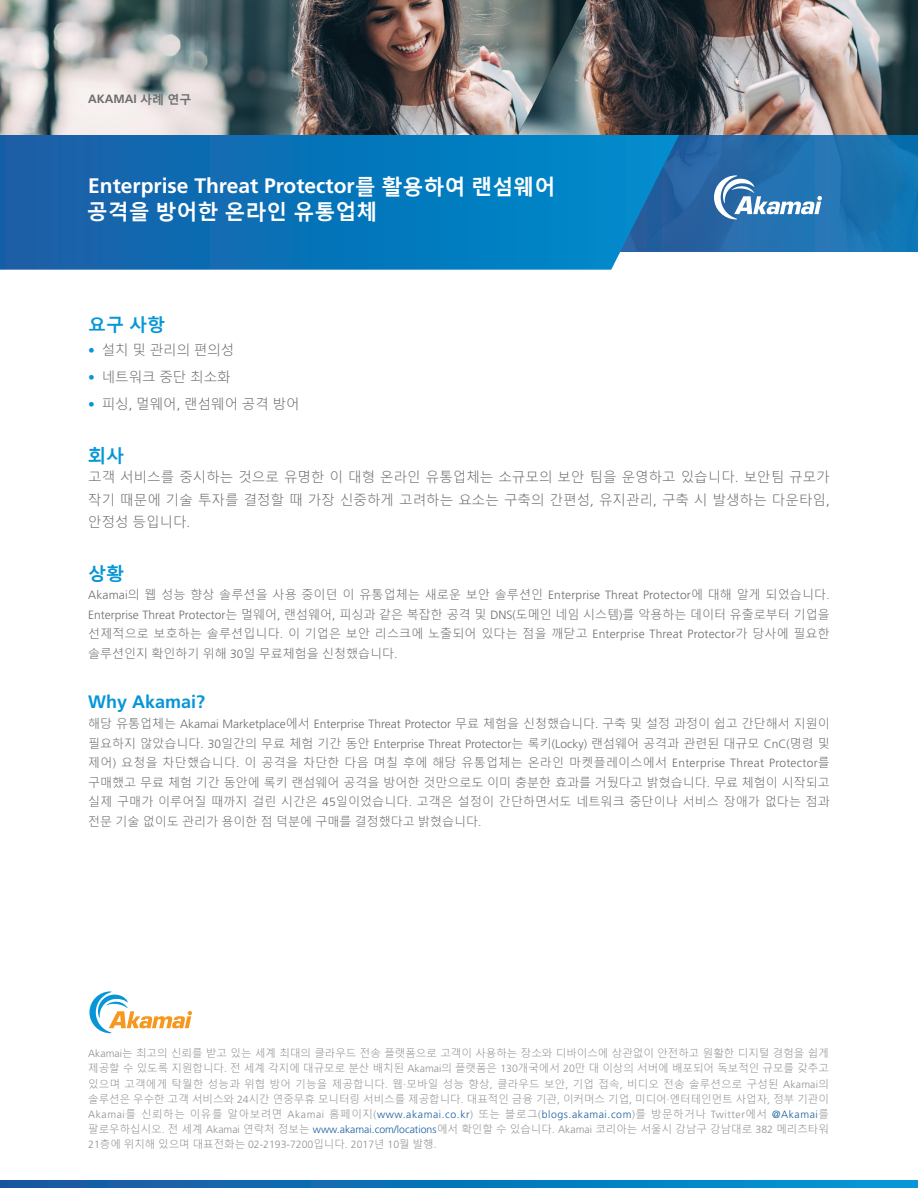
<style>
.page{position:relative;width:918px;height:1188px;background:#fff}
.page>*{position:absolute;margin:0;border:0;box-sizing:border-box;transform-origin:0 0}
.t1{font:700 21px "Frutiger";color:#fff}
.t2{font:700 21px "Malgun Gothic";color:#fff}
.t3{font:700 18px "Frutiger";color:#0696d7}
.t4{font:700 18px "Malgun Gothic";color:#0696d7}
.t5{font:300 13.5px/22.5px "Malgun Gothic";letter-spacing:.005em;color:#6c6d70;text-align:justify}
.t6{font:300 12px/19.5px "Malgun Gothic";letter-spacing:.01em;color:#6c6d70;text-align:justify}
.t7{font:300 12px "Frutiger";color:#6c6d70}
.t8{font:700 12px "Frutiger";color:#6c6d70}
.t9{font:300 10.5px/15px "Malgun Gothic";color:#8e9091;text-align:justify}
.t10{font:300 10.5px "Frutiger";letter-spacing:.055em;color:#175d9e}
.t11{font:300 10.5px "Frutiger";color:#8e9091}
.s1{font-family:"Malgun Gothic"}
.s2{font-family:"Frutiger";color:#0696d7}
.s3{font-family:"Frutiger"}
.s4{color:#8e9091}
.s5{font-family:"Malgun Gothic";color:#8e9091}
.s6{font-family:"Frutiger";color:#175d9e}
</style>
<div class="page">
<img style="left:586px;top:0;width:332px;height:135px">
<img style="left:0;top:0;width:586px;height:135px">
<svg style="left:679px;top:135px;width:239px;height:116px;background:#1f6fad"></svg>
<svg style="left:0;top:1181px;width:918px;height:7px;background:#0a76bb"></svg>
<svg style="left:714px;top:175px;width:108px;height:44px"></svg>
<svg style="left:0;top:135px;width:679px;height:135px;background:#0e74b8"></svg>
<svg style="left:89px;top:991px;width:103px;height:42px"></svg>
<p class="t8" style="left:88px;top:92px;width:105px">AKAMAI <span class="s1">사례 연구</span></p>
<h1 class="t1" style="left:88px;top:173px;width:469px">Enterprise Threat Protector<span class="s1">를 활용하여 랜섬웨어</span></h1>
<h1 class="t2" style="left:87px;top:198px;width:292px">공격을 방어한 온라인 유통업체</h1>
<h2 class="t4" style="left:88px;top:313px;width:79px">요구 사항</h2>
<p class="t5" style="left:88px;top:339px;width:148px"><span class="s2">•</span> 설치 및 관리의 편의성</p>
<p class="t5" style="left:88px;top:366px;width:144px"><span class="s2">•</span> 네트워크 중단 최소화</p>
<p class="t5" style="left:88px;top:393px;width:213px"><span class="s2">•</span> 피싱<span class="s3">,</span> 멀웨어<span class="s3">,</span> 랜섬웨어 공격 방어</p>
<h2 class="t4" style="left:88px;top:443px;width:38px">회사</h2>
<p class="t5" style="left:88px;top:466px;width:743px">고객 서비스를 중시하는 것으로 유명한 이 대형 온라인 유통업체는 소규모의 보안 팀을 운영하고 있습니다<span class="s3">.</span> 보안팀 규모가 작기 때문에 기술 투자를 결정할 때 가장 신중하게 고려하는 요소는 구축의 간편성<span class="s3">,</span> 유지관리<span class="s3">,</span> 구축 시 발생하는 다운타임<span class="s3">, </span>안정성 등입니다<span class="s3">.</span></p>
<h2 class="t4" style="left:88px;top:562px;width:38px">상황</h2>
<p class="t6" style="left:88px;top:585px;width:743px"><span class="s3">Akamai</span>의 웹 성능 향상 솔루션을 사용 중이던 이 유통업체는 새로운 보안 솔루션인 <span class="s3">Enterprise Threat Protector</span>에 대해 알게 되었습니다<span class="s3">.<br>Enterprise Threat Protector</span>는 멀웨어<span class="s3">,</span> 랜섬웨어<span class="s3">,</span> 피싱과 같은 복잡한 공격 및 <span class="s3">DNS(</span>도메인 네임 시스템<span class="s3">)</span>를 악용하는 데이터 유출로부터 기업을 선제적으로 보호하는 솔루션입니다<span class="s3">.</span> 이 기업은 보안 리스크에 노출되어 있다는 점을 깨닫고 <span class="s3">Enterprise Threat Protector</span>가 당사에 필요한 솔루션인지 확인하기 위해 <span class="s3">30</span>일 무료체험을 신청했습니다<span class="s3">.</span></p>
<h2 class="t3" style="left:88px;top:691px;width:119px">Why Akamai?</h2>
<p class="t7" style="left:88px;top:717px;width:743px"><span class="s1">해당 유통업체는</span> Akamai Marketplace<span class="s1">에서</span> Enterprise Threat Protector <span class="s1">무료 체험을 신청했습니다</span>. <span class="s1">구축 및 설정 과정이 쉽고 간단해서 지원이</span></p>
<p class="t6" style="left:88px;top:734px;width:743px">필요하지 않았습니다<span class="s3">. 30</span>일간의 무료 체험 기간 동안 <span class="s3">Enterprise Threat Protector</span>는 록키<span class="s3">(Locky)</span> 랜섬웨어 공격과 관련된 대규모 <span class="s3">CnC(</span>명령 및 제어<span class="s3">)</span> 요청을 차단했습니다<span class="s3">.</span> 이 공격을 차단한 다음 며칠 후에 해당 유통업체는 온라인 마켓플레이스에서 <span class="s3">Enterprise Threat Protector</span>를 구매했고 무료 체험 기간 동안에 록키 랜섬웨어 공격을 방어한 것만으로도 이미 충분한 효과를 거뒀다고 밝혔습니다<span class="s3">.</span> 무료 체험이 시작되고 실제 구매가 이루어질 때까지 걸린 시간은 <span class="s3">45</span>일이었습니다<span class="s3">.</span> 고객은 설정이 간단하면서도 네트워크 중단이나 서비스 장애가 없다는 점과 전문 기술 없이도 관리가 용이한 점 덕분에 구매를 결정했다고 밝혔습니다<span class="s3">.</span></p>
<p class="t9" style="left:88px;top:1046px;width:742px"><span class="s3">Akamai</span>는 최고의 신뢰를 받고 있는 세계 최대의 클라우드 전송 플랫폼으로 고객이 사용하는 장소와 디바이스에 상관없이 안전하고 원활한 디지털 경험을 쉽게 제공할 수 있도록 지원합니다<span class="s3">.</span> 전 세계 각지에 대규모로 분산 배치된 <span class="s3">Akamai</span>의 플랫폼은 <span class="s3">130</span>개국에서 <span class="s3">20</span>만 대 이상의 서버에 배포되어 독보적인 규모를 갖추고 있으며 고객에게 탁월한 성능과 위협 방어 기능을 제공합니다<span class="s3">.</span> 웹<span class="s3">·</span>모바일 성능 향상<span class="s3">,</span> 클라우드 보안<span class="s3">,</span> 기업 접속<span class="s3">,</span> 비디오 전송 솔루션으로 구성된 <span class="s3">Akamai</span>의 솔루션은 우수한 고객 서비스와 <span class="s3">24</span>시간 연중무휴 모니터링 서비스를 제공합니다<span class="s3">.</span> 대표적인 금융 기관<span class="s3">,</span> 이커머스 기업<span class="s3">,</span> 미디어<span class="s3">·</span>엔터테인먼트 사업자<span class="s3">,</span> 정부 기관이</p>
<p class="t10" style="left:88px;top:1108px;width:742px"><span class="s4">Akamai</span><span class="s5">를 신뢰하는 이유를 알아보려면</span> <span class="s4">Akamai</span> <span class="s5">홈페이지</span><span class="s4">(</span>www.akamai.co.kr<span class="s4">)</span> <span class="s5">또는 블로그</span><span class="s4">(</span>blogs.akamai.com<span class="s4">)</span><span class="s5">를 방문하거나</span> <span class="s4">Twitter</span><span class="s5">에서</span> @Akamai<span class="s5">를</span></p>
<p class="t9" style="left:88px;top:1121px;width:742px">팔로우하십시오<span class="s3">.</span> 전 세계 <span class="s3">Akamai</span> 연락처 정보는 <span class="s6">www.akamai.com/locations</span> 에서 확인할 수 있습니다<span class="s3">. Akamai</span> 코리아는 서울시 강남구 강남대로 <span class="s3">382</span> 메리츠타워</p>
<p class="t11" style="left:88px;top:1138px;width:350px">21<span class="s1">층에 위치해 있으며 대표전화는</span> 02-2193-7200<span class="s1">입니다</span>. 2017<span class="s1">년</span> 10<span class="s1">월 발행</span>.</p>
</div>
